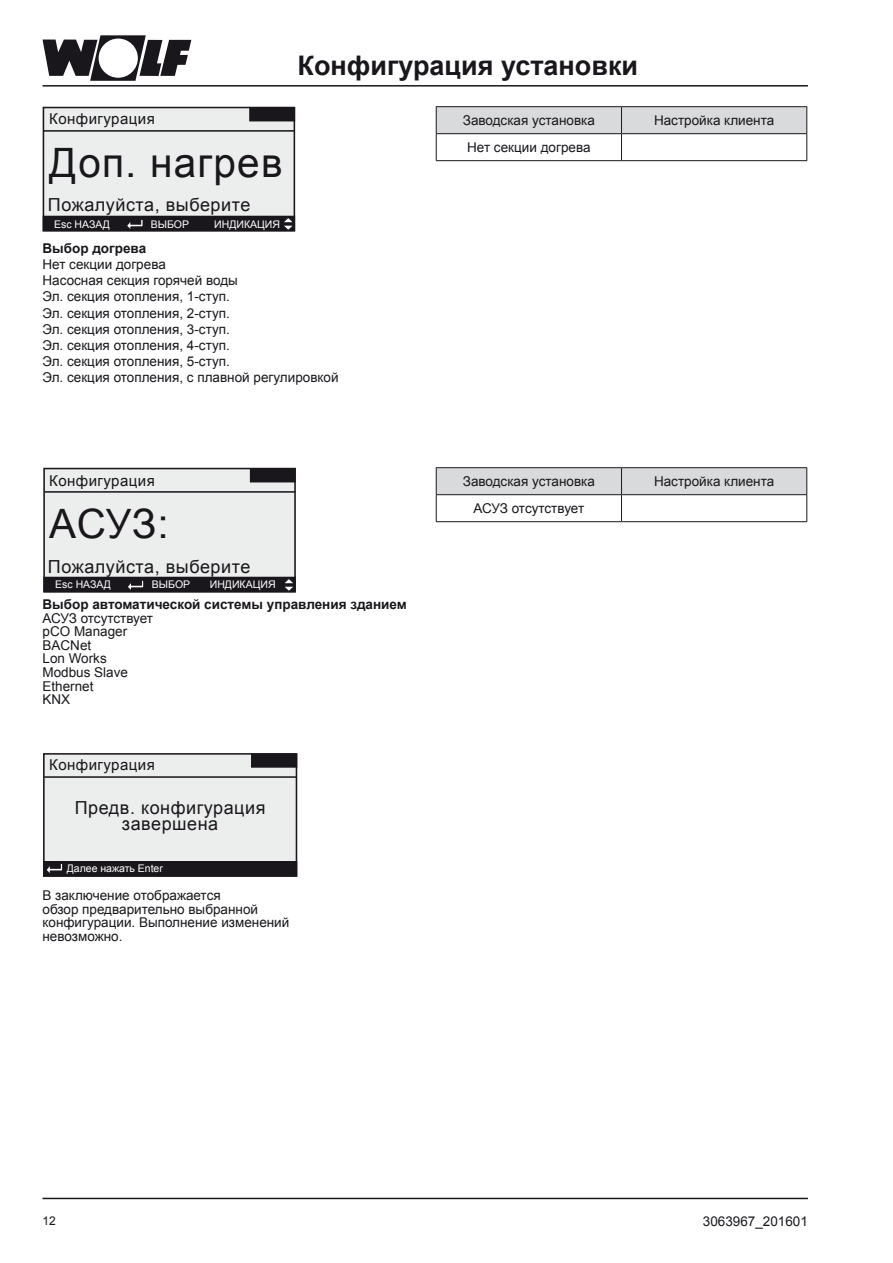
<style>
.page{position:relative;width:893px;height:1263px;background:#fff}
.page>*{position:absolute;margin:0;border:0;box-sizing:border-box;transform-origin:0 0}
.t1{font:40.5px "Arial";letter-spacing:.03em;color:#1a171c}
.t2{font:700 27px "Arial";color:#1a171c}
.t3{font:18px/16px "Arial";letter-spacing:.03em;color:#1a171c;text-align:center}
.t4{font:15px "Arial";letter-spacing:.03em;color:#1a171c}
.t5{font:13.5px/13.5px "Arial";color:#1a171c}
.t6{font:700 13.5px "Arial";color:#1a171c}
.t7{font:12px "Arial";color:#1a171c}
.t8{font:10.5px "Arial";color:#fff}
</style>
<div class="page">
<div style="left:44px;top:754px;width:252px;height:122px;background:#eceded"></div>
<div style="left:43px;top:753px;width:254px;height:124px;border:2px solid #1a171c"></div>
<div style="left:44px;top:862px;width:252px;height:14px;background:#1a171c"></div>
<div style="left:43px;top:861px;width:254px;height:16px;border:2px solid #1a171c"></div>
<hr style="left:44px;top:776px;width:253px;height:2px;background:#1a171c">
<svg style="left:46px;top:863px;width:17px;height:12px"></svg>
<div style="left:252px;top:754px;width:44px;height:13px;background:#1a171c"></div>
<div style="left:251px;top:753px;width:46px;height:15px;border:2px solid #1a171c"></div>
<div style="left:44px;top:468px;width:251px;height:124px;background:#eceded"></div>
<div style="left:43px;top:468px;width:253px;height:124px;border:2px solid #1a171c"></div>
<div style="left:44px;top:577px;width:251px;height:15px;background:#1a171c"></div>
<hr style="left:45px;top:491px;width:250px;height:2px;background:#1a171c">
<svg style="left:285px;top:578px;width:8px;height:13px"></svg>
<svg style="left:128px;top:580px;width:16px;height:10px"></svg>
<div style="left:251px;top:469px;width:44px;height:13px;background:#1a171c"></div>
<div style="left:250px;top:468px;width:46px;height:14px;border:2px solid #1a171c"></div>
<hr style="left:436px;top:467px;width:185px;height:1px;background:#1a171c">
<hr style="left:621px;top:467px;width:186px;height:1px;background:#1a171c">
<hr style="left:436px;top:521px;width:185px;height:1px;background:#1a171c">
<svg style="left:436px;top:468px;width:371px;height:53px"></svg>
<hr style="left:621px;top:494px;width:186px;height:1px;background:#1a171c">
<hr style="left:621px;top:521px;width:186px;height:1px;background:#1a171c">
<div style="left:43px;top:108px;width:251px;height:123px;background:#eceded"></div>
<div style="left:43px;top:107px;width:252px;height:124px;border:2px solid #1a171c"></div>
<div style="left:43px;top:216px;width:251px;height:15px;background:#1a171c"></div>
<hr style="left:44px;top:130px;width:251px;height:2px;background:#1a171c">
<svg style="left:284px;top:217px;width:9px;height:13px"></svg>
<svg style="left:127px;top:219px;width:16px;height:10px"></svg>
<div style="left:250px;top:108px;width:44px;height:13px;background:#1a171c"></div>
<div style="left:249px;top:107px;width:46px;height:14px;border:2px solid #1a171c"></div>
<hr style="left:436px;top:106px;width:185px;height:1px;background:#1a171c">
<hr style="left:621px;top:106px;width:186px;height:1px;background:#1a171c">
<hr style="left:436px;top:160px;width:185px;height:1px;background:#1a171c">
<svg style="left:436px;top:107px;width:371px;height:53px"></svg>
<hr style="left:621px;top:133px;width:186px;height:1px;background:#1a171c">
<hr style="left:621px;top:160px;width:186px;height:1px;background:#1a171c">
<svg style="left:43px;top:35px;width:148px;height:46px"></svg>
<hr style="left:43px;top:85px;width:765px;height:2px;background:#1a171c">
<hr style="left:43px;top:1198px;width:765px;height:1px;background:#1a171c">
<p class="t4" style="left:49px;top:109px;width:107px">Конфигурация</p>
<h1 class="t1" style="left:49px;top:136px;width:235px">Доп. нагрев</h1>
<h3 class="t3" style="left:48px;top:197px;width:204px">Пожалуйста, выберите</h3>
<p class="t8" style="left:54px;top:217px;width:57px">Esc НАЗАД</p>
<p class="t8" style="left:151px;top:217px;width:40px">ВЫБОР</p>
<p class="t8" style="left:214px;top:217px;width:67px">ИНДИКАЦИЯ</p>
<h2 class="t2" style="left:298px;top:47px;width:342px">Конфигурация установки</h2>
<p class="t5" style="left:463px;top:114px;width:134px">Заводская установка</p>
<p class="t5" style="left:654px;top:114px;width:122px">Настройка клиента</p>
<p class="t5" style="left:467px;top:141px;width:125px">Нет секции догрева</p>
<p class="t6" style="left:43px;top:239px;width:105px">Выбор догрева</p>
<p class="t5" style="left:43px;top:256px;width:298px;line-height:16.2px">Нет секции догрева<br>Насосная секция горячей воды<br>Эл. секция отопления, 1-ступ.<br>Эл. секция отопления, 2-ступ.<br>Эл. секция отопления, 3-ступ.<br>Эл. секция отопления, 4-ступ.<br>Эл. секция отопления, 5-ступ.<br>Эл. секция отопления, с плавной регулировкой</p>
<p class="t4" style="left:49px;top:470px;width:107px">Конфигурация</p>
<h1 class="t1" style="left:49px;top:497px;width:121px">АСУЗ:</h1>
<h3 class="t3" style="left:48px;top:558px;width:204px">Пожалуйста, выберите</h3>
<p class="t8" style="left:55px;top:578px;width:57px">Esc НАЗАД</p>
<p class="t8" style="left:152px;top:578px;width:40px">ВЫБОР</p>
<p class="t8" style="left:210px;top:578px;width:67px">ИНДИКАЦИЯ</p>
<p class="t6" style="left:43px;top:596px;width:366px">Выбор автоматической системы управления зданием</p>
<p class="t5" style="left:43px;top:612px;width:112px">АСУЗ отсутствует pCO Manager<br>BACNet<br>Lon Works<br>Modbus Slave<br>Ethernet<br>KNX</p>
<p class="t4" style="left:49px;top:755px;width:107px">Конфигурация</p>
<h3 class="t3" style="left:75px;top:800px;width:192px">Предв. конфигурация завершена</h3>
<p class="t8" style="left:67px;top:862px;width:98px">Далее нажать Enter</p>
<p class="t5" style="left:43px;top:889px;width:248px">В заключение отображается<br>обзор предварительно выбранной конфигурации. Выполнение изменений невозможно.</p>
<p class="t5" style="left:463px;top:475px;width:134px">Заводская установка</p>
<p class="t5" style="left:654px;top:475px;width:122px">Настройка клиента</p>
<p class="t5" style="left:474px;top:502px;width:112px">АСУЗ отсутствует</p>
<p class="t7" style="left:43px;top:1213px;width:15px">12</p>
<p class="t5" style="left:703px;top:1215px;width:107px">3063967_201601</p>
</div>
